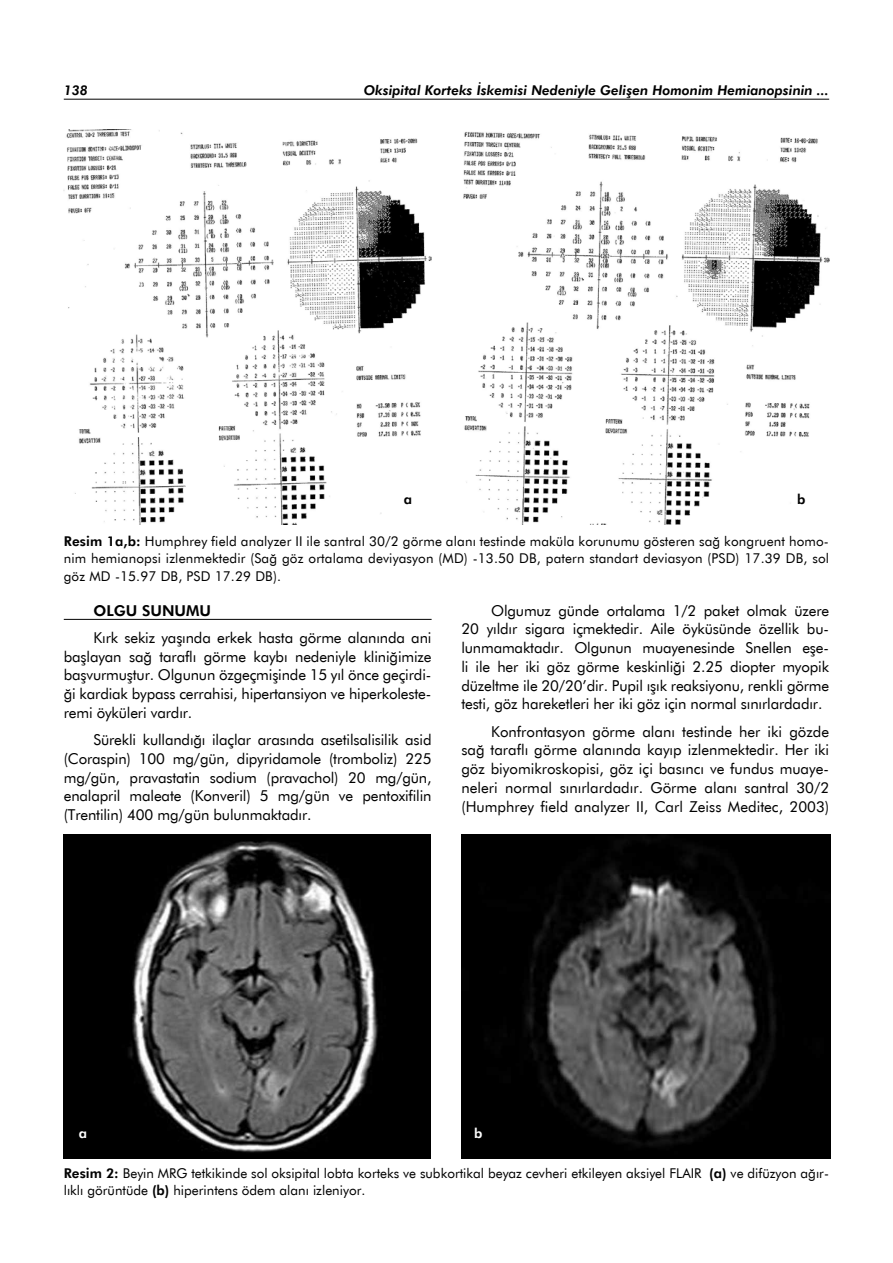
<style>
.page{position:relative;width:893px;height:1263px;background:#fff}
.page>*{position:absolute;margin:0;border:0;box-sizing:border-box;transform-origin:0 0}
.t1{font:15px/18.8px "Futura BT";letter-spacing:-.01em;color:#000;text-align:justify}
.t2{font:800 15px "Futura BT";color:#000}
.t3{font:13.5px/17.2px "Futura BT";color:#000}
.t4{font:italic 800 13.5px "Futura BT";color:#000}
.t5{font:800 13.5px "Futura BT";color:#fff}
.t6{font:800 13.5px "Futura BT";color:#000}
.s1{font-weight:800}
</style>
<div class="page">
<hr style="left:64px;top:99px;width:765px;height:1px;background:#000">
<hr style="left:64px;top:619px;width:368px;height:1px;background:#000">
<img style="left:64px;top:130px;width:368px;height:395px">
<img style="left:463px;top:132px;width:366px;height:393px">
<img style="left:64px;top:834px;width:366px;height:325px">
<img style="left:461px;top:834px;width:370px;height:325px">
<p class="t4" style="left:64px;top:82px;width:26px">138</p>
<p class="t4" style="left:364px;top:82px;width:467px">Oksipital Korteks İskemisi Nedeniyle Gelişen Homonim Hemianopsinin ...</p>
<p class="t6" style="left:404px;top:490px;width:10px">a</p>
<p class="t6" style="left:797px;top:490px;width:10px">b</p>
<p class="t3" style="left:64px;top:532px;width:767px;text-align:justify"><span class="s1">Resim 1a,b:</span> Humphrey field analyzer II ile santral 30/2 görme alanı testinde maküla korunumu gösteren sağ kongruent homo&shy;nim hemianopsi izlenmektedir (Sağ göz ortalama deviyasyon (MD) -13.50 DB, patern standart deviasyon (PSD) 17.39 DB, sol göz MD -15.97 DB, PSD 17.29 DB).</p>
<p class="t2" style="left:94px;top:601px;width:119px">OLGU SUNUMU</p>
<p class="t1" style="left:64px;top:628px;width:369px;text-indent:30px">Kırk sekiz yaşında erkek hasta görme alanında ani başlayan sağ taraflı görme kaybı nedeniyle kliniğimize başvurmuştur. Olgunun özgeçmişinde 15 yıl önce geçirdi&shy;ği kardiak bypass cerrahisi, hipertansiyon ve hiperkoleste&shy;remi öyküleri vardır.</p>
<p class="t1" style="left:64px;top:730px;width:369px;text-indent:30px">Sürekli kullandığı ilaçlar arasında asetilsalisilik asid (Coraspin) 100 mg/gün, dipyridamole (tromboliz) 225 mg/gün, pravastatin sodium (pravachol) 20 mg/gün, enalapril maleate (Konveril) 5 mg/gün ve pentoxifilin (Trentilin) 400 mg/gün bulunmaktadır.</p>
<p class="t1" style="left:461px;top:601px;width:369px;text-indent:30px">Olgumuz günde ortalama 1/2 paket olmak üzere 20 yıldır sigara içmektedir. Aile öyküsünde özellik bu&shy;lunmamaktadır. Olgunun muayenesinde Snellen eşe&shy;li ile her iki göz görme keskinliği 2.25 diopter myopik düzeltme ile 20/20’dir. Pupil ışık reaksiyonu, renkli görme testi, göz hareketleri her iki göz için normal sınırlardadır.</p>
<p class="t1" style="left:461px;top:722px;width:369px;text-indent:30px">Konfrontasyon görme alanı testinde her iki gözde sağ taraflı görme alanında kayıp izlenmektedir. Her iki göz biyomikroskopisi, göz içi basıncı ve fundus muaye&shy;neleri normal sınırlardadır. Görme alanı santral 30/2 (Humphrey field analyzer II, Carl Zeiss Meditec, 2003)</p>
<p class="t5" style="left:79px;top:1125px;width:10px">a</p>
<p class="t5" style="left:474px;top:1125px;width:10px">b</p>
<p class="t3" style="left:64px;top:1164px;width:767px"><span class="s1">Resim 2:</span> Beyin MRG tetkikinde sol oksipital lobta korteks ve subkortikal beyaz cevheri etkileyen aksiyel FLAIR <span class="s1">(a)</span> ve difüzyon ağır&shy;lıklı görüntüde <span class="s1">(b)</span> hiperintens ödem alanı izleniyor.</p>
</div>
